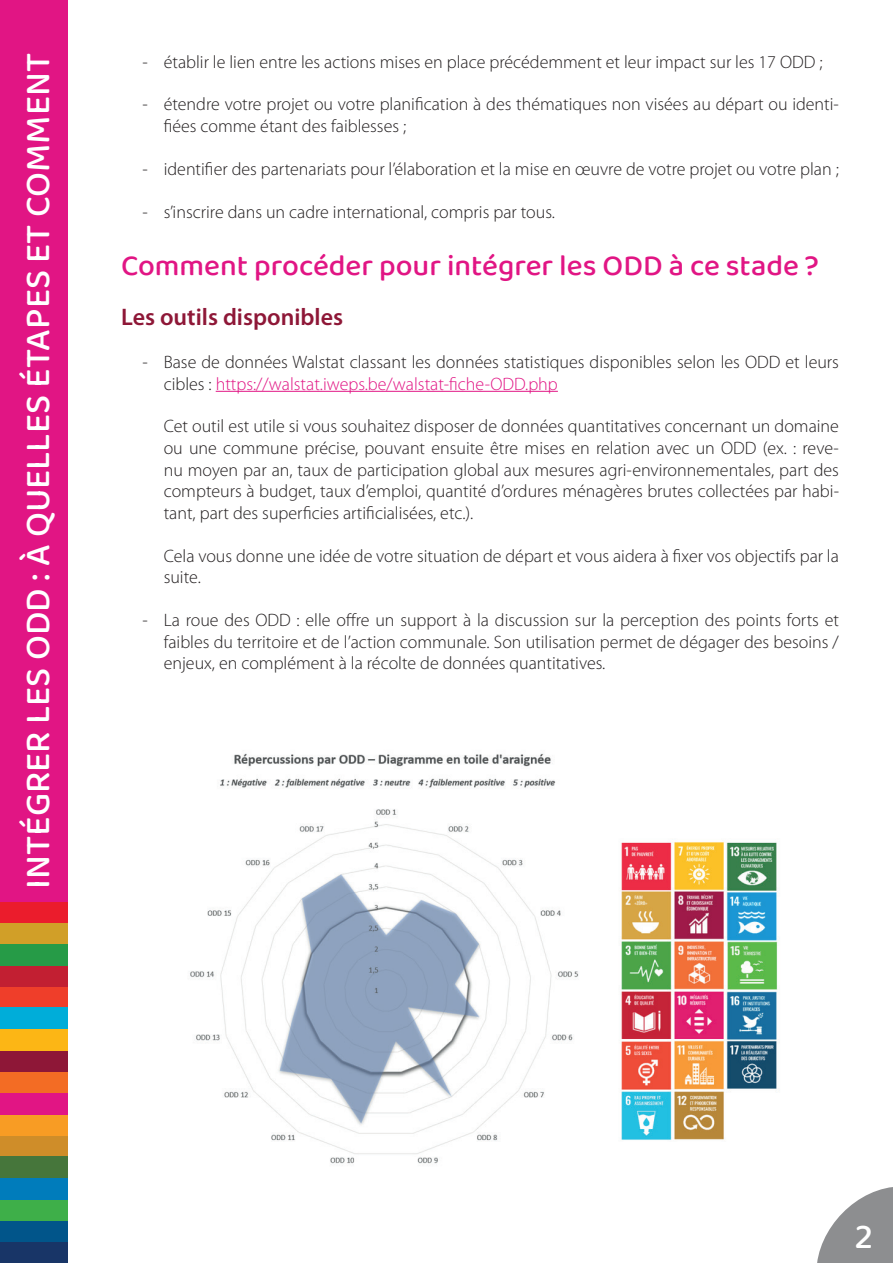
<style>
.page{position:relative;width:893px;height:1263px;background:#fff}
.page>*{position:absolute;margin:0;border:0;box-sizing:border-box;transform-origin:0 0}
.t1{font:36px "Baloo 2";color:#fff}
.t2{font:30px "Baloo 2";color:#e11584}
.t3{font:600 24px "Myriad Pro";color:#8e1737}
.t4{font:300 18px/21.6px "Myriad Pro";color:#231f20}
.s1{color:#e11584}
</style>
<div class="page">
<div style="left:0;top:1135px;width:68px;height:22px;background:#cf8d29"></div>
<div style="left:0;top:1242px;width:68px;height:21px;background:#183567"></div>
<div style="left:0;top:1220px;width:68px;height:22px;background:#01558a"></div>
<div style="left:0;top:1199px;width:68px;height:21px;background:#3eaf49"></div>
<div style="left:0;top:1178px;width:68px;height:21px;background:#007cbb"></div>
<div style="left:0;top:1157px;width:68px;height:21px;background:#46763b"></div>
<div style="left:0;top:1114px;width:68px;height:21px;background:#f89c24"></div>
<div style="left:0;top:986px;width:68px;height:22px;background:#ef3e2a"></div>
<div style="left:0;top:1093px;width:68px;height:21px;background:#e11584"></div>
<div style="left:0;top:1071px;width:68px;height:22px;background:#f36c24"></div>
<div style="left:0;top:1050px;width:68px;height:21px;background:#8e1737"></div>
<div style="left:0;top:1029px;width:68px;height:21px;background:#fcb615"></div>
<div style="left:0;top:1008px;width:68px;height:21px;background:#00add9"></div>
<div style="left:0;top:965px;width:68px;height:21px;background:#c21f32"></div>
<div style="left:0;top:944px;width:68px;height:21px;background:#269b47"></div>
<div style="left:0;top:923px;width:68px;height:21px;background:#d19f28"></div>
<div style="left:0;top:901px;width:68px;height:22px;background:#eb1c2c"></div>
<svg style="left:817px;top:1187px;width:76px;height:76px"></svg>
<div style="left:0;top:0;width:68px;height:901px;background:#e11584"></div>
<hr style="left:216px;top:391px;width:342px;height:1px;background:#e11584">
<img style="left:190px;top:753px;width:588px;height:412px">
<h1 class="t1" style="left:13px;top:889px;width:837px;rotate:-90deg">INTÉGRER LES ODD : À QUELLES ÉTAPES ET COMMENT</h1>
<p class="t4" style="left:142px;top:51px;width:681px">- établir le lien entre les actions mises en place précédemment et leur impact sur les 17 ODD ;</p>
<p class="t4" style="left:164px;top:93px;width:677px;text-indent:-21px">- étendre votre projet ou votre planification à des thématiques non visées au départ ou identi&shy;fiées comme étant des faiblesses ;</p>
<p class="t4" style="left:142px;top:158px;width:698px">- identifier des partenariats pour l’élaboration et la mise en œuvre de votre projet ou votre plan ;</p>
<p class="t4" style="left:142px;top:201px;width:414px">- s’inscrire dans un cadre international, compris par tous.</p>
<h2 class="t2" style="left:121px;top:244px;width:699px">Comment procéder pour intégrer les ODD à ce stade ?</h2>
<h3 class="t3" style="left:121px;top:302px;width:223px">Les outils disponibles</h3>
<p class="t4" style="left:164px;top:351px;width:677px;text-indent:-21px">- Base de données Walstat classant les données statistiques disponibles selon les ODD et leurs cibles : <span class="s1">https://walstat.iweps.be/walstat-fiche-ODD.php</span></p>
<p class="t4" style="left:164px;top:415px;width:677px;text-align:justify">Cet outil est utile si vous souhaitez disposer de données quantitatives concernant un domaine ou une commune précise, pouvant ensuite être mises en relation avec un ODD (ex. : reve&shy;nu moyen par an, taux de participation global aux mesures agri-environnementales, part des compteurs à budget, taux d’emploi, quantité d’ordures ménagères brutes collectées par habi&shy;tant, part des superficies artificialisées, etc.).</p>
<p class="t4" style="left:164px;top:545px;width:677px">Cela vous donne une idée de votre situation de départ et vous aidera à fixer vos objectifs par la suite.</p>
<p class="t4" style="left:164px;top:609px;width:677px;text-align:justify;text-indent:-21px">- La roue des ODD : elle offre un support à la discussion sur la perception des points forts et faibles du territoire et de l’action communale. Son utilisation permet de dégager des besoins / enjeux, en complément à la récolte de données quantitatives.</p>
<h1 class="t1" style="left:855px;top:1212px;width:20px">2</h1>
</div>
